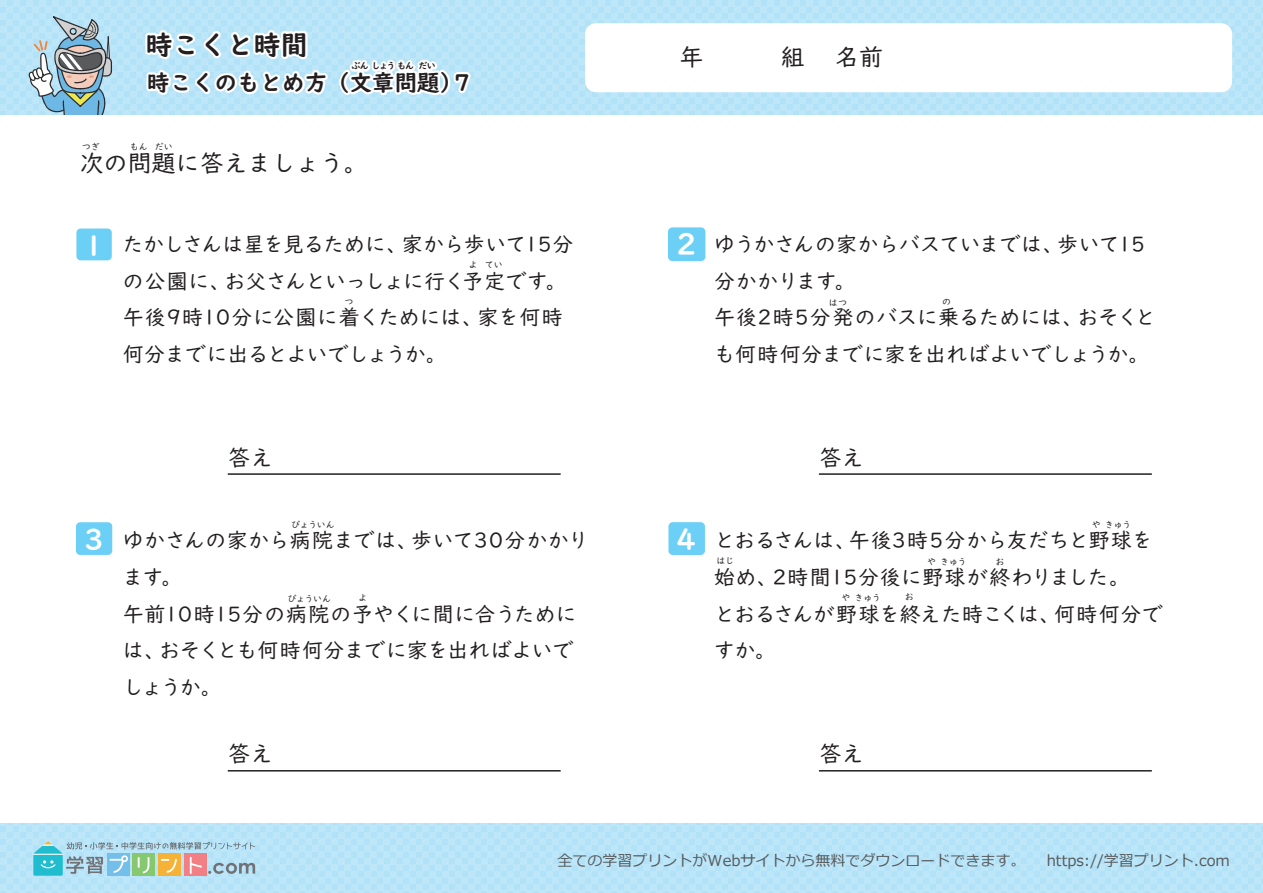
<style>
.page{position:relative;width:1263px;height:893px;background:#fff}
.page>*{position:absolute;margin:0;border:0;box-sizing:border-box;transform-origin:0 0}
.t1{font:29.1px "UD Digi Kyokasho NP B";color:#fff}
.t2{font:28.35px "UD Digi Kyokasho NP B";color:#fff}
.t3{font:28.2px "UD Digi Kyokasho NP B";color:#fff}
.t4{font:27.45px "UD Digi Kyokasho NP B";color:#fff}
.t5{font:27px "UD Digi Kyokasho NP B";color:#231f20}
.t6{font:24px "UD Digi Kyokasho NP R";color:#231f20}
.t7{font:22.5px "UD Digi Kyokasho NP B";color:#231f20}
.t8{font:22.5px "UD Digi Kyokasho NP R";color:#231f20}
.t9{font:21px/36.8px "UD Digi Kyokasho NP R";letter-spacing:-.015em;color:#231f20}
.t10{font:15px "Meiryo";color:#56595b}
.t11{font:9px "UD Digi Kyokasho NP R";letter-spacing:-.025em;color:#231f20}
.t12{font:9px "UD Digi Kyokasho NP B";letter-spacing:-.055em;color:#231f20}
</style>
<div class="page">
<div style="left:0;top:0;width:1263px;height:114px;background:#bde6f9"></div>
<div style="left:0;top:823px;width:1263px;height:70px;background:#bde6f9"></div>
<div style="left:585px;top:23px;width:647px;height:69px;background:#fff;border-radius:11px"></div>
<svg style="left:33px;top:841px;width:222px;height:35px"></svg>
<svg style="left:28px;top:16px;width:84px;height:98px"></svg>
<div style="left:76px;top:229px;width:36px;height:31px;background:#6bcff6;border-radius:4px"></div>
<div style="left:76px;top:522px;width:36px;height:33px;background:#6bcff6;border-radius:4px"></div>
<div style="left:668px;top:227px;width:37px;height:34px;background:#6bcff6;border-radius:4px"></div>
<div style="left:668px;top:522px;width:37px;height:33px;background:#6bcff6;border-radius:4px"></div>
<hr style="left:228px;top:473px;width:333px;height:2px;background:#231f20">
<hr style="left:228px;top:770px;width:333px;height:1px;background:#231f20">
<hr style="left:819px;top:473px;width:333px;height:2px;background:#231f20">
<hr style="left:819px;top:770px;width:333px;height:1px;background:#231f20">
<svg style="left:142px;top:0;width:331px;height:115px"></svg>
<p class="t5" style="left:146px;top:29px;width:163px">時こくと時間</p>
<p class="t7" style="left:147px;top:69px;width:316px">時こくのもとめ方（文章問題）</p>
<p class="t12" style="left:351px;top:61px;width:86px">ぶんしょうもんだい</p>
<p class="t7" style="left:454px;top:69px;width:17px">7</p>
<p class="t11" style="left:82px;top:141px;width:19px">つぎ</p>
<p class="t11" style="left:130px;top:141px;width:45px">もん だい</p>
<p class="t6" style="left:80px;top:149px;width:289px">次の問題に答えましょう。</p>
<h3 class="t4" style="left:84px;top:229px;width:21px">1</h3>
<p class="t9" style="left:123px;top:226px;width:452px">たかしさんは星を見るために、家から歩いて15分の公園に、お父さんといっしょに行く予定です。午後9時10分に公園に着くためには、家を何時何分までに出るとよいでしょうか。</p>
<p class="t11" style="left:469px;top:259px;width:36px">よ てい</p>
<p class="t11" style="left:344px;top:296px;width:10px">つ</p>
<h3 class="t3" style="left:84px;top:522px;width:21px">3</h3>
<p class="t8" style="left:228px;top:444px;width:46px">答え</p>
<p class="t11" style="left:291px;top:519px;width:45px">びょういん</p>
<p class="t9" style="left:123px;top:522px;width:468px">ゆかさんの家から病院までは、歩いて30分かかります。<br>午前10時15分の病院の予やくに間に合うためには、おそくとも何時何分までに家を出ればよいでしょうか。</p>
<p class="t11" style="left:287px;top:593px;width:45px">びょういん</p>
<p class="t11" style="left:359px;top:593px;width:10px">よ</p>
<p class="t8" style="left:228px;top:741px;width:46px">答え</p>
<p class="t6" style="left:680px;top:43px;width:25px">年</p>
<p class="t6" style="left:781px;top:43px;width:25px">組</p>
<p class="t6" style="left:835px;top:43px;width:49px">名前</p>
<h1 class="t1" style="left:676px;top:226px;width:22px">2</h1>
<p class="t9" style="left:714px;top:226px;width:443px">ゆうかさんの家からバスていまでは、歩いて15分かかります。<br>午後2時5分発のバスに乗るためには、おそくとも何時何分までに家を出ればよいでしょうか。</p>
<p class="t11" style="left:829px;top:298px;width:20px">はつ</p>
<p class="t11" style="left:942px;top:297px;width:10px">の</p>
<p class="t8" style="left:819px;top:444px;width:46px">答え</p>
<h2 class="t2" style="left:676px;top:522px;width:22px">4</h2>
<p class="t11" style="left:1092px;top:519px;width:41px">や きゅう</p>
<p class="t9" style="left:714px;top:522px;width:450px">とおるさんは、午後3時5分から友だちと野球を始め、2時間15分後に野球が終わりました。<br>とおるさんが野球を終えた時こくは、何時何分ですか。</p>
<p class="t11" style="left:927px;top:556px;width:41px">や きゅう</p>
<p class="t11" style="left:995px;top:556px;width:10px">お</p>
<p class="t11" style="left:716px;top:556px;width:19px">はじ</p>
<p class="t11" style="left:841px;top:592px;width:41px">や きゅう</p>
<p class="t11" style="left:905px;top:592px;width:10px">お</p>
<p class="t8" style="left:819px;top:741px;width:46px">答え</p>
<p class="t10" style="left:558px;top:850px;width:469px">全ての学習プリントがWebサイトから無料でダウンロードできます。</p>
<p class="t10" style="left:1047px;top:850px;width:185px">https://学習プリント.com</p>
</div>
